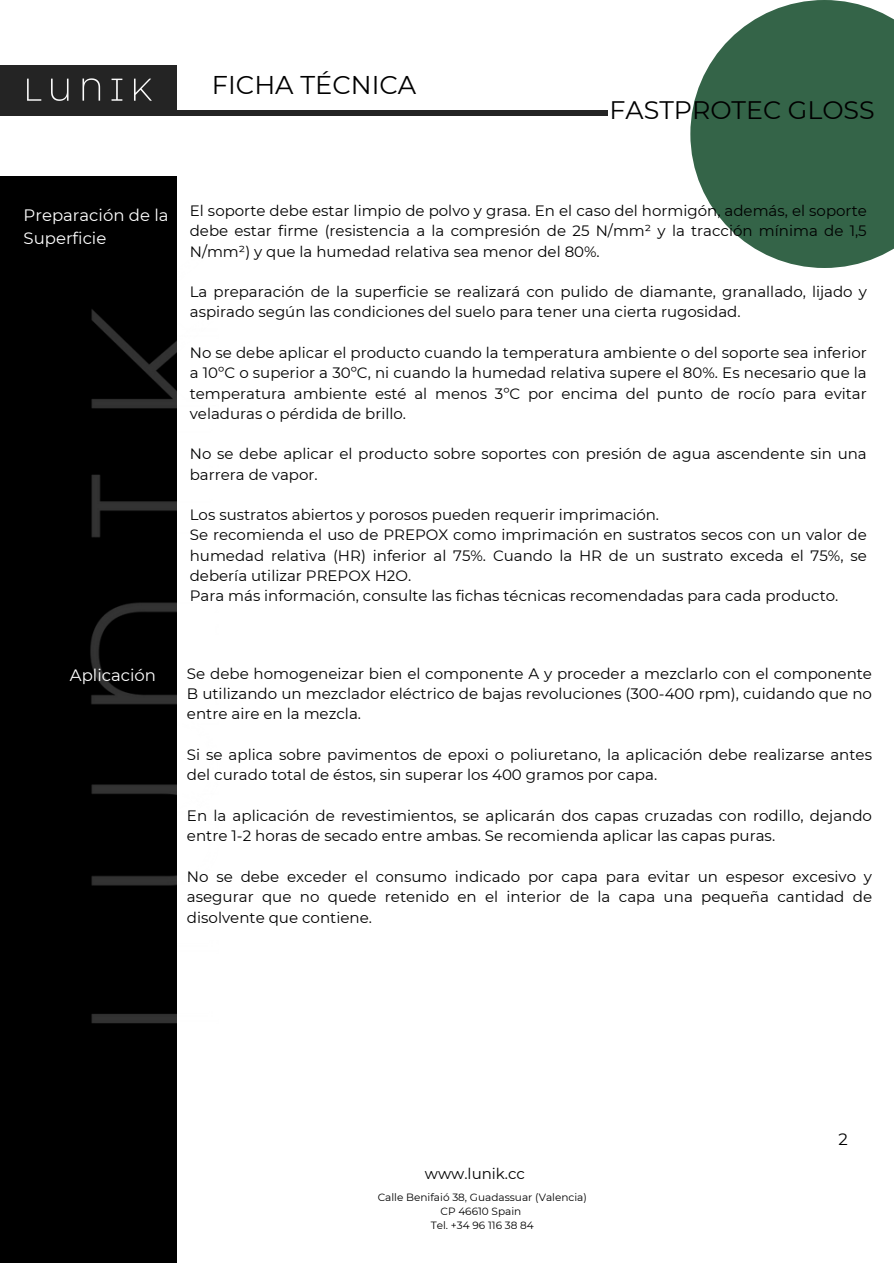
<style>
.page{position:relative;width:894px;height:1264px;background:#fff}
.page>*{position:absolute;margin:0;border:0;box-sizing:border-box;transform-origin:0 0}
.t1{font:25.65px "Montserrat";color:#000}
.t2{font:25.35px "Montserrat";color:#000}
.t3{font:19.5px "Montserrat";color:#fff}
.t4{font:16.5px/22.5px "Montserrat";color:#fff}
.t5{font:16.5px "Montserrat";color:#000}
.t6{font:15px/20.2px "Montserrat";color:#000}
.t7{font:10.5px "Montserrat";color:#000}
</style>
<div class="page">
<div style="left:0;top:110px;width:607px;height:5px;background:#242424"></div>
<svg style="left:690px;top:0;width:203px;height:268px;fill:#346448"></svg>
<div style="left:0;top:177px;width:177px;height:1086px;background:#000"></div>
<img style="left:90px;top:309px;width:87px;height:715px">
<div style="left:0;top:66px;width:177px;height:47px;background:#242424"></div>
<img style="left:10px;top:65px;width:159px;height:51px">
<h1 class="t1" style="left:212px;top:69px;width:206px">FICHA TÉCNICA</h1>
<p class="t2" style="left:609px;top:94px;width:266px">FASTPROTEC GLOSS</p>
<p class="t3" style="left:57px;top:202px;width:103px">Especiales</p>
<p class="t4" style="left:24px;top:204px;width:146px">Preparación de la<br>Superficie</p>
<h3 class="t6" style="left:190px;top:201px;width:678px;text-align:justify">El soporte debe estar limpio de polvo y grasa. En el caso del hormigón, además, el soporte debe estar firme (resistencia a la compresión de 25 N/mm² y la tracción mínima de 1,5<br>N/mm²) y que la humedad relativa sea menor del 80%.</h3>
<h3 class="t6" style="left:190px;top:282px;width:678px">La preparación de la superficie se realizará con pulido de diamante, granallado, lijado y aspirado según las condiciones del suelo para tener una cierta rugosidad.</h3>
<h3 class="t6" style="left:190px;top:342px;width:678px;text-align:justify">No se debe aplicar el producto cuando la temperatura ambiente o del soporte sea inferior a 10ºC o superior a 30ºC, ni cuando la humedad relativa supere el 80%. Es necesario que la temperatura ambiente esté al menos 3ºC por encima del punto de rocío para evitar veladuras o pérdida de brillo.</h3>
<p class="t6" style="left:190px;top:444px;width:678px">No se debe aplicar el producto sobre soportes con presión de agua ascendente sin una barrera de vapor.</p>
<h3 class="t6" style="left:190px;top:504px;width:678px">Los sustratos abiertos y porosos pueden requerir imprimación.<br>Se recomienda el uso de PREPOX como imprimación en sustratos secos con un valor de humedad relativa (HR) inferior al 75%. Cuando la HR de un sustrato exceda el 75%, se debería utilizar PREPOX H2O.<br>Para más información, consulte las fichas técnicas recomendadas para cada producto.</h3>
<h3 class="t4" style="left:70px;top:663px;width:88px">Aplicación</h3>
<h2 class="t6" style="left:187px;top:663px;width:686px;text-align:justify">Se debe homogeneizar bien el componente A y proceder a mezclarlo con el componente B utilizando un mezclador eléctrico de bajas revoluciones (300-400 rpm), cuidando que no entre aire en la mezcla.</h2>
<h3 class="t6" style="left:187px;top:744px;width:686px">Si se aplica sobre pavimentos de epoxi o poliuretano, la aplicación debe realizarse antes del curado total de éstos, sin superar los 400 gramos por capa.</h3>
<h3 class="t6" style="left:187px;top:805px;width:686px">En la aplicación de revestimientos, se aplicarán dos capas cruzadas con rodillo, dejando entre 1-2 horas de secado entre ambas. Se recomienda aplicar las capas puras.</h3>
<h3 class="t6" style="left:187px;top:866px;width:686px;text-align:justify">No se debe exceder el consumo indicado por capa para evitar un espesor excesivo y asegurar que no quede retenido en el interior de la capa una pequeña cantidad de disolvente que contiene.</h3>
<h3 class="t6" style="left:425px;top:1163px;width:102px">www.lunik.cc</h3>
<p class="t7" style="left:377px;top:1191px;width:211px">Calle Benifaió 38, Guadassuar (Valencia)</p>
<h3 class="t7" style="left:440px;top:1205px;width:82px">CP 46610 Spain</h3>
<h3 class="t7" style="left:430px;top:1219px;width:105px">Tel. +34 96 116 38 84</h3>
<h3 class="t5" style="left:838px;top:1128px;width:11px">2</h3>
</div>
